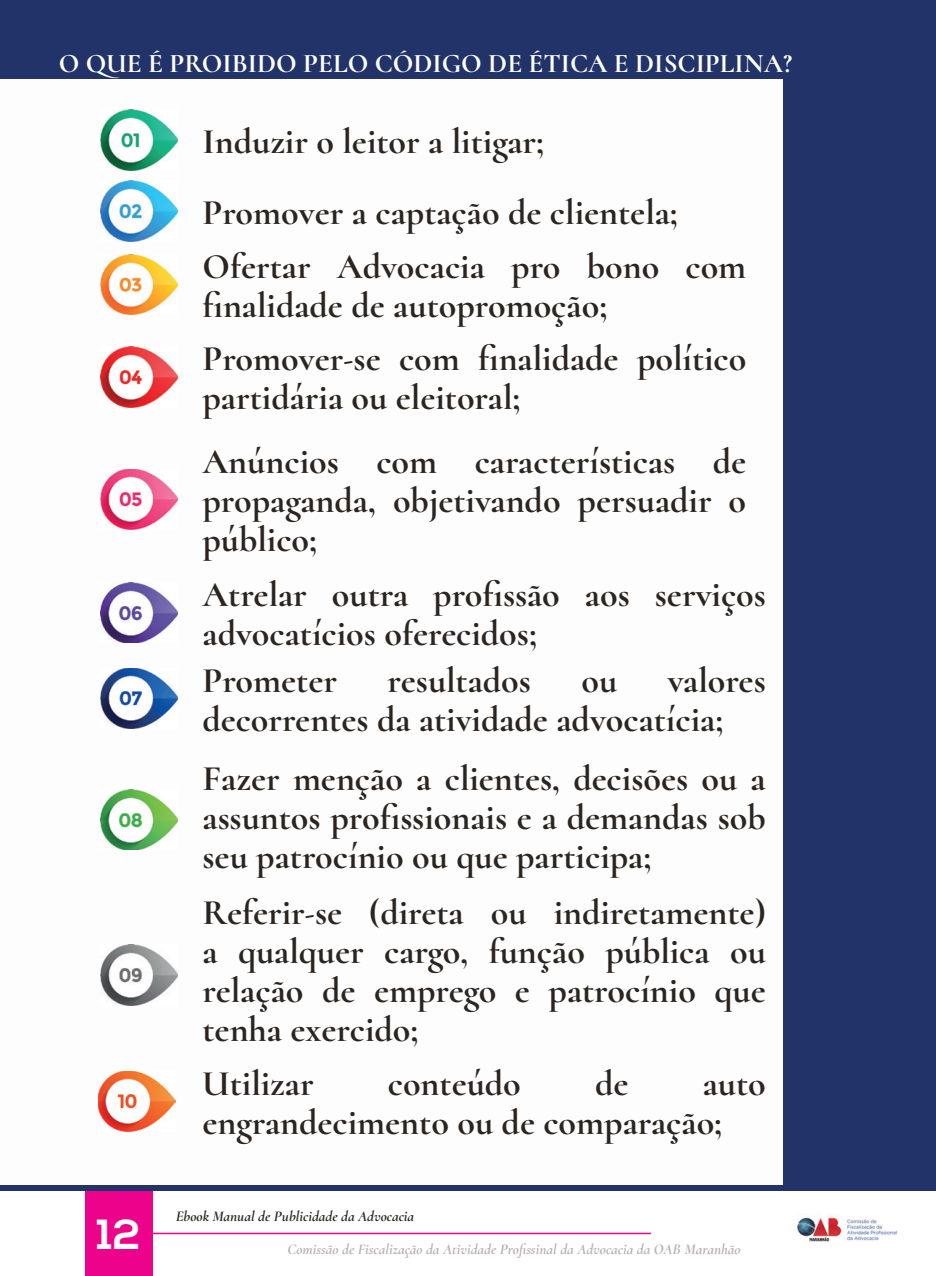
<style>
.page{position:relative;width:936px;height:1276px;background:#fff}
.page>*{position:absolute;margin:0;border:0;box-sizing:border-box;transform-origin:0 0}
.t1{font:700 42px "Nexa";color:#fff}
.t2{font:700 36px/39px "Cormorant";color:#2c251f}
.t3{font:700 27px "Cormorant";color:#fff}
.t4{font:italic 700 15px "Cormorant";color:#b8b1ae}
.t5{font:italic 700 15px "Cormorant";color:#2c251f}
</style>
<div class="page">
<div style="left:85px;top:1191px;width:67px;height:85px;background:#ed028c"></div>
<hr style="left:152px;top:1232px;width:499px;height:2px;background:#ed028c">
<img style="left:797px;top:1217px;width:100px;height:25px">
<div style="left:0;top:0;width:935px;height:1191px;background:#22336a"></div>
<div style="left:0;top:79px;width:782px;height:1105px;background:#fdfdfd"></div>
<img style="left:100px;top:110px;width:78px;height:60px">
<img style="left:100px;top:181px;width:78px;height:60px">
<img style="left:100px;top:254px;width:78px;height:60px">
<img style="left:100px;top:346px;width:78px;height:61px">
<img style="left:100px;top:469px;width:78px;height:60px">
<img style="left:100px;top:582px;width:78px;height:61px">
<img style="left:100px;top:668px;width:78px;height:60px">
<img style="left:100px;top:789px;width:78px;height:61px">
<img style="left:100px;top:945px;width:78px;height:60px">
<img style="left:98px;top:1071px;width:78px;height:60px">
<hr style="left:935px;top:0;width:1px;height:1191px;background:#22336a">
<p class="t3" style="left:59px;top:46px;width:734px">O QUE É PROIBIDO PELO CÓDIGO DE ÉTICA E DISCIPLINA?</p>
<p class="t2" style="left:202px;top:106px;width:477px;line-height:71.1px">Induzir o leitor a litigar;<br>Promover a captação de clientela;</p>
<p class="t2" style="left:202px;top:247px;width:545px">Ofertar Advocacia pro bono com finalidade de autopromoção;</p>
<p class="t2" style="left:202px;top:339px;width:545px">Promover-se com finalidade político partidária ou eleitoral;</p>
<p class="t2" style="left:202px;top:442px;width:545px;text-align:justify">Anúncios com características de propaganda, objetivando persuadir o público;</p>
<p class="t2" style="left:202px;top:575px;width:565px">Atrelar outra profissão aos serviços advocatícios oferecidos;</p>
<p class="t2" style="left:202px;top:660px;width:136px">Prometer</p>
<p class="t2" style="left:387px;top:660px;width:145px">resultados</p>
<p class="t2" style="left:581px;top:660px;width:37px">ou</p>
<p class="t2" style="left:202px;top:660px;width:564px;text-indent:465px">valores decorrentes da atividade advocatícia;</p>
<p class="t2" style="left:202px;top:759px;width:564px;text-align:justify">Fazer menção a clientes, decisões ou a assuntos profissionais e a demandas sob seu patrocínio ou que participa;</p>
<p class="t2" style="left:202px;top:892px;width:565px;text-align:justify">Referir-se (direta ou indiretamente) a qualquer cargo, função pública ou relação de emprego e patrocínio que tenha exercido;</p>
<p class="t1" style="left:97px;top:1210px;width:45px">12</p>
<p class="t2" style="left:202px;top:1063px;width:113px">Utilizar</p>
<p class="t2" style="left:388px;top:1063px;width:134px">conteúdo</p>
<p class="t2" style="left:595px;top:1063px;width:35px">de</p>
<p class="t2" style="left:202px;top:1063px;width:564px;text-indent:500px">auto engrandecimento ou de comparação;</p>
<p class="t5" style="left:176px;top:1207px;width:240px">Ebook Manual de Publicidade da Advocacia</p>
<p class="t4" style="left:287px;top:1240px;width:454px">Comissão de Fiscalização da Atividade Profissinal da Advocacia da OAB Maranhão</p>
</div>
